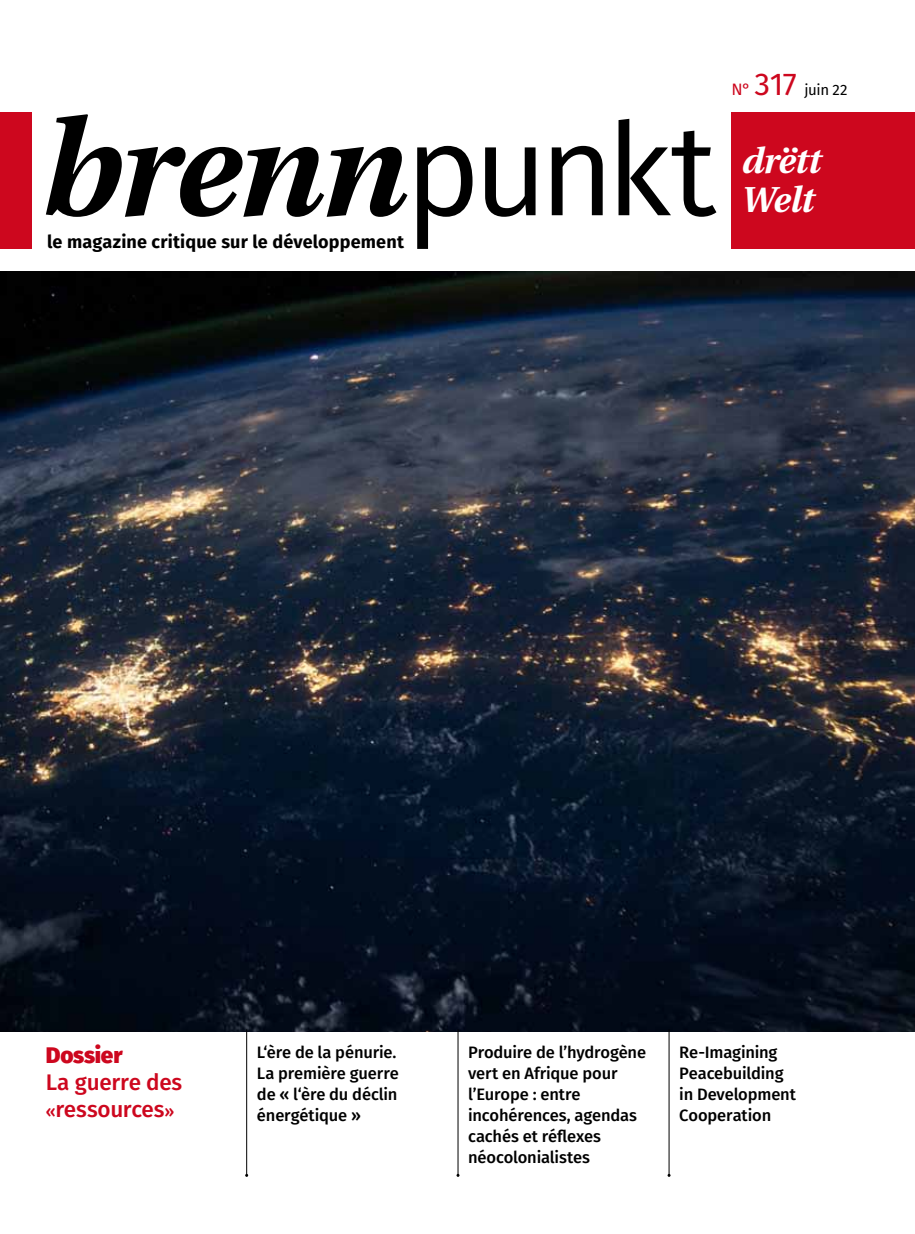
<style>
.page{position:relative;width:915px;height:1234px;background:#fff}
.page>*{position:absolute;margin:0;border:0;box-sizing:border-box;transform-origin:0 0}
.t1{font:italic 700 36px/39.2px "Heuristica";letter-spacing:-.02em;color:#fff}
.t2{font:500 22.5px/27px "Fira Sans";letter-spacing:-.015em;color:#cd071e}
.t3{font:800 22.5px "Fira Sans";letter-spacing:-.01em;color:#cd071e}
.t4{font:700 18px "Fira Sans";letter-spacing:.01em;color:#000}
.t5{font:500 16.5px/21px "Fira Sans";letter-spacing:-.01em;color:#000}
.t6{font:15px "Fira Sans";letter-spacing:-.025em;color:#000}
.s1{font-size:16.5px;color:#cd071e}
.s2{font-size:31.5px;color:#cd071e}
.s3{font-size:16.5px}
</style>
<div class="page">
<div style="left:731px;top:112px;width:183px;height:137px;background:#cd071e"></div>
<div style="left:0;top:112px;width:32px;height:137px;background:#cd071e"></div>
<svg style="left:46px;top:114px;width:670px;height:135px"></svg>
<img style="left:0;top:271px;width:914px;height:760px">
<hr style="left:246px;top:1029px;width:1px;height:145px;background:#000">
<hr style="left:457px;top:1029px;width:1px;height:145px;background:#000">
<hr style="left:668px;top:1029px;width:1px;height:145px;background:#000">
<p class="t6" style="left:731px;top:79px;width:118px"><span class="s1">N°</span> <span class="s2">317</span> juin 22</p>
<p class="t4" style="left:47px;top:227px;width:358px">le magazine critique sur le développement</p>
<h1 class="t1" style="left:740px;top:140px;width:80px">drëtt<br>Welt</h1>
<h2 class="t3" style="left:46px;top:1034px;width:78px">Dossier</h2>
<h2 class="t2" style="left:46px;top:1067px;width:138px">La guerre des <span class="s3">«</span>ressources<span class="s3">»</span></h2>
<p class="t5" style="left:257px;top:1040px;width:143px">L‘ère de la pénurie.<br>La première guerre de « l‘ère du déclin énergétique »</p>
<p class="t5" style="left:468px;top:1040px;width:179px">Produire de l’hydrogène vert en Afrique pour l’Europe : entre incohérences, agendas cachés et réflexes néocolonialistes</p>
<p class="t5" style="left:679px;top:1040px;width:118px">Re-Imagining<br>Peacebuilding in Development<br>Cooperation</p>
</div>
